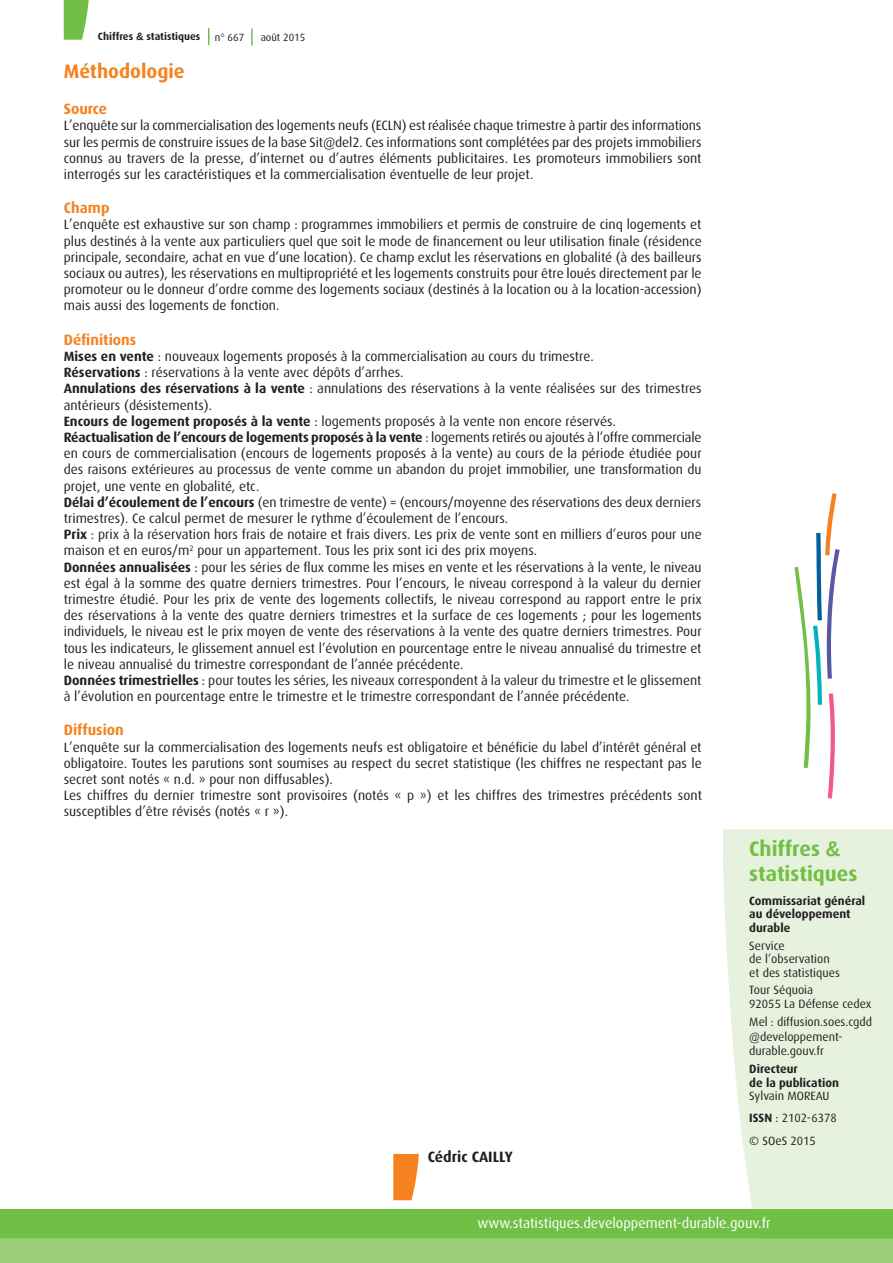
<style>
.page{position:relative;width:893px;height:1263px;background:#fff}
.page>*{position:absolute;margin:0;border:0;box-sizing:border-box;transform-origin:0 0}
.t1{font:700 21px/25.2px "Dax OT";color:#71bf44}
.t2{font:700 19.5px "Dax OT";color:#f58220}
.t3{font:700 15px "Dax OT";color:#f58220}
.t4{font:700 15px "Dax OT";color:#231f20}
.t5{font:14.25px "Dax OT";color:#fff}
.t6{font:13.5px/16.2px "Dax OT";color:#231f20;text-align:justify}
.t7{font:12px/13.5px "Dax OT";color:#231f20}
.t8{font:700 12px/13.5px "Dax OT";color:#231f20}
.t9{font:700 10.5px "Dax OT";color:#231f20}
.t10{font:10.5px "Dax OT";color:#231f20}
.s1{font-family:"Liberation Sans"}
.s2{font-weight:700}
</style>
<div class="page">
<div style="left:723px;top:829px;width:170px;height:380px;background:#e7f2de"></div>
<svg style="left:0;top:1209px;width:893px;height:54px;background:#84c55b"></svg>
<svg style="left:251px;top:29px;width:2px;height:17px"></svg>
<svg style="left:208px;top:28px;width:1px;height:17px"></svg>
<svg style="left:64px;top:0;width:25px;height:40px"></svg>
<svg style="left:794px;top:493px;width:46px;height:305px"></svg>
<svg style="left:393px;top:1154px;width:26px;height:46px"></svg>
<p class="t9" style="left:98px;top:31px;width:104px">Chiffres <span class="s1">&amp;</span> statistiques</p>
<p class="t10" style="left:215px;top:32px;width:31px">n° 667</p>
<p class="t10" style="left:261px;top:32px;width:46px">août 2015</p>
<h2 class="t2" style="left:64px;top:61px;width:122px">Méthodologie</h2>
<p class="t3" style="left:64px;top:101px;width:45px">Source</p>
<p class="t6" style="left:64px;top:118px;width:639px">L’enquête sur la commercialisation des logements neufs (ECLN) est réalisée chaque trimestre à partir des informations sur les permis de construire issues de la base Sit@del2. Ces informations sont complétées par des projets immobiliers connus au travers de la presse, d’internet ou d’autres éléments publicitaires. Les promoteurs immobiliers sont interrogés sur les caractéristiques et la commercialisation éventuelle de leur projet.</p>
<p class="t3" style="left:64px;top:200px;width:47px">Champ</p>
<p class="t6" style="left:64px;top:217px;width:639px">L’enquête est exhaustive sur son champ : programmes immobiliers et permis de construire de cinq logements et plus destinés à la vente aux particuliers quel que soit le mode de financement ou leur utilisation finale (résidence principale, secondaire, achat en vue d’une location). Ce champ exclut les réservations en globalité (à des bailleurs sociaux ou autres), les réservations en multipropriété et les logements construits pour être loués directement par le promoteur ou le donneur d’ordre comme des logements sociaux (destinés à la location ou à la location-accession) mais aussi des logements de fonction.</p>
<p class="t3" style="left:64px;top:331px;width:74px">Définitions</p>
<p class="t6" style="left:64px;top:348px;width:639px;text-align:left"><span class="s2">Mises en vente</span> : nouveaux logements proposés à la commercialisation au cours du trimestre.<br><span class="s2">Réservations</span> : réservations à la vente avec dépôts d’arrhes.<br><span class="s2">Annulations des réservations à la vente</span> : annulations des réservations à la vente réalisées sur des trimestres antérieurs (désistements).<br><span class="s2">Encours de logement proposés à la vente</span> : logements proposés à la vente non encore réservés.<br><span class="s2">Réactualisation de l’encours de logements proposés à la vente</span> : logements retirés ou ajoutés à l’offre commerciale en cours de commercialisation (encours de logements proposés à la vente) au cours de la période étudiée pour des raisons extérieures au processus de vente comme un abandon du projet immobilier, une transformation du projet, une vente en globalité, etc.<br><span class="s2">Délai d’écoulement de l’encours</span> (en trimestre de vente) = (encours/moyenne des réservations des deux derniers trimestres). Ce calcul permet de mesurer le rythme d’écoulement de l’encours.<br><span class="s2">Prix</span> : prix à la réservation hors frais de notaire et frais divers. Les prix de vente sont en milliers d’euros pour une maison et en euros/m<sup>2</sup> pour un appartement. Tous les prix sont ici des prix moyens.<br><span class="s2">Données annualisées</span> : pour les séries de flux comme les mises en vente et les réservations à la vente, le niveau est égal à la somme des quatre derniers trimestres. Pour l’encours, le niveau correspond à la valeur du dernier trimestre étudié. Pour les prix de vente des logements collectifs, le niveau correspond au rapport entre le prix des réservations à la vente des quatre derniers trimestres et la surface de ces logements ; pour les logements individuels, le niveau est le prix moyen de vente des réservations à la vente des quatre derniers trimestres. Pour tous les indicateurs, le glissement annuel est l’évolution en pourcentage entre le niveau annualisé du trimestre et le niveau annualisé du trimestre correspondant de l’année précédente.<br><span class="s2">Données trimestrielles</span> : pour toutes les séries, les niveaux correspondent à la valeur du trimestre et le glissement à l’évolution en pourcentage entre le trimestre et le trimestre correspondant de l’année précédente.</p>
<p class="t3" style="left:64px;top:722px;width:62px">Diffusion</p>
<p class="t6" style="left:64px;top:739px;width:640px;text-align:left">L’enquête sur la commercialisation des logements neufs est obligatoire et bénéficie du label d’intérêt général et obligatoire. Toutes les parutions sont soumises au respect du secret statistique (les chiffres ne respectant pas le secret sont notés « n.d. » pour non diffusables).<br>Les chiffres du dernier trimestre sont provisoires (notés « p ») et les chiffres des trimestres précédents sont susceptibles d’être révisés (notés « r »).</p>
<p class="t4" style="left:428px;top:1148px;width:86px">Cédric CAILLY</p>
<h1 class="t1" style="left:749px;top:836px;width:110px">Chiffres <span class="s1">&amp; </span>statistiques</h1>
<p class="t8" style="left:749px;top:894px;width:117px">Commissariat général au développement durable</p>
<p class="t7" style="left:749px;top:939px;width:92px">Service<br>de l’observation et des statistiques</p>
<p class="t7" style="left:749px;top:983px;width:124px">Tour Séquoia<br>92055 La Défense cedex</p>
<p class="t7" style="left:749px;top:1015px;width:124px;line-height:14.4px">Mel : diffusion.soes.cgdd @developpement&shy;durable.gouv.fr</p>
<p class="t8" style="left:749px;top:1062px;width:91px">Directeur<br>de la publication</p>
<p class="t7" style="left:749px;top:1085px;width:89px;line-height:22.5px">Sylvain MOREAU<br><span class="s2">ISSN</span> : 2102-6378 © SOeS 2015</p>
<p class="t5" style="left:477px;top:1215px;width:295px">www.statistiques.developpement-durable.gouv.fr</p>
</div>
